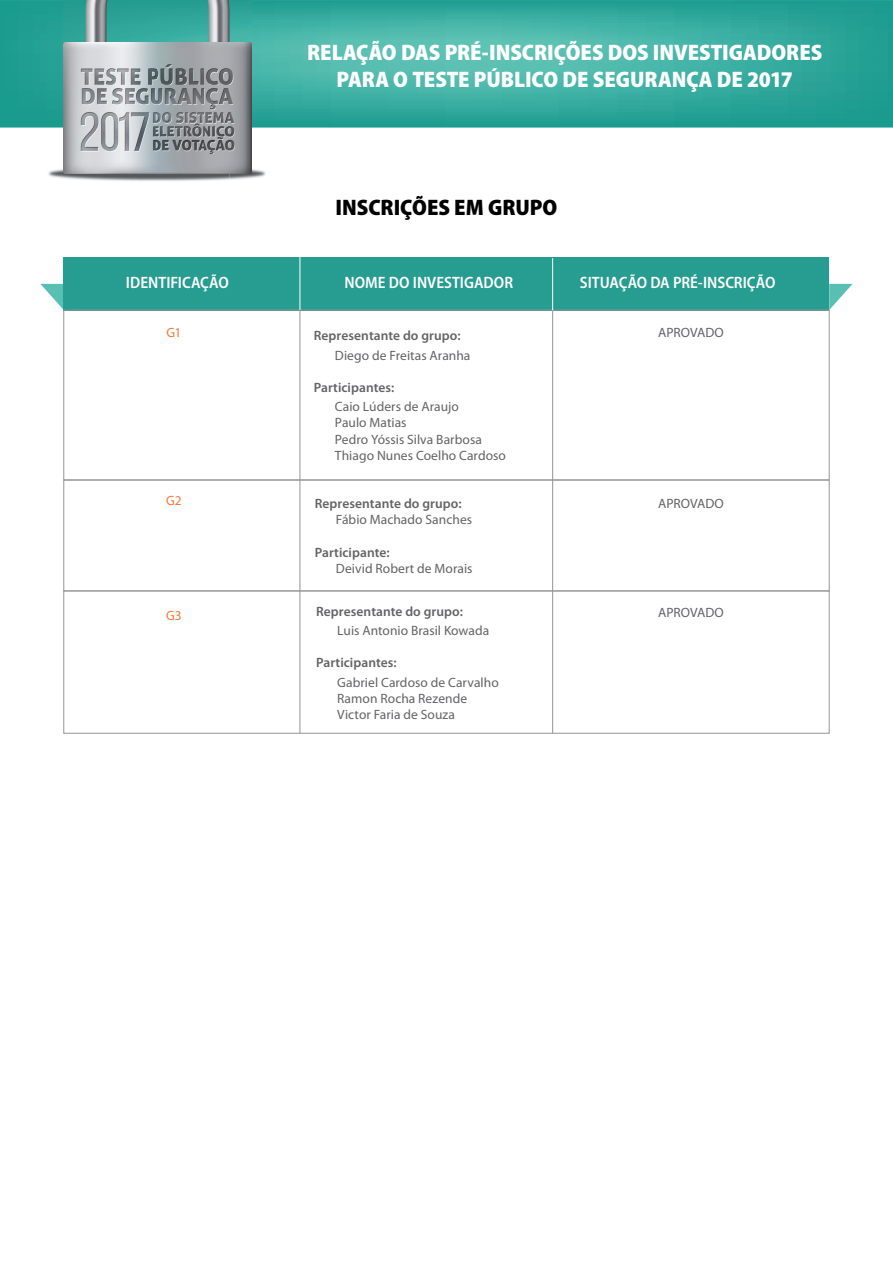
<style>
.page{position:relative;width:893px;height:1263px;background:#fff}
.page>*{position:absolute;margin:0;border:0;box-sizing:border-box;transform-origin:0 0}
.t1{font:900 semi-condensed 22.5px/27px "Myriad Pro";color:#fff;text-align:center}
.t2{font:900 semi-condensed 22.5px "Myriad Pro";color:#000}
.t3{font:600 semi-condensed 16.5px "Myriad Pro";color:#fff}
.t4{font:13.5px/16.2px "Myriad Pro";letter-spacing:.005em;color:#636366}
.t5{font:600 13.5px "Myriad Pro";letter-spacing:.005em;color:#636366}
.t6{font:13.5px "Myriad Pro";color:#f3793b}
</style>
<div class="page">
<svg style="left:0;top:0;width:893px;height:128px;background:#37ab9f"></svg>
<img style="left:48px;top:155px;width:218px;height:26px">
<img style="left:63px;top:0;width:188px;height:173px">
<svg style="left:829px;top:284px;width:24px;height:26px"></svg>
<svg style="left:40px;top:284px;width:24px;height:26px"></svg>
<div style="left:64px;top:257px;width:765px;height:53px;background:#269d90"></div>
<div style="left:64px;top:310px;width:765px;height:170px;border:1px solid #939598"></div>
<hr style="left:300px;top:310px;width:1px;height:423px;background:#939598">
<hr style="left:300px;top:257px;width:1px;height:53px;background:#fff">
<div style="left:64px;top:480px;width:765px;height:111px;border:1px solid #939598"></div>
<div style="left:64px;top:591px;width:765px;height:142px;border:1px solid #939598"></div>
<hr style="left:552px;top:310px;width:1px;height:423px;background:#939598">
<hr style="left:552px;top:258px;width:1px;height:52px;background:#fff">
<h1 class="t1" style="left:307px;top:39px;width:517px">RELAÇÃO DAS PRÉ-INSCRIÇÕES DOS INVESTIGADORES<br>PARA O TESTE PÚBLICO DE SEGURANÇA DE 2017</h1>
<h1 class="t2" style="left:335px;top:195px;width:223px">INSCRIÇÕES EM GRUPO</h1>
<p class="t3" style="left:126px;top:273px;width:104px">IDENTIFICAÇÃO</p>
<p class="t3" style="left:345px;top:273px;width:170px">NOME DO INVESTIGADOR</p>
<p class="t3" style="left:580px;top:273px;width:197px">SITUAÇÃO DA PRÉ-INSCRIÇÃO</p>
<p class="t6" style="left:166px;top:325px;width:16px">G1</p>
<p class="t5" style="left:314px;top:328px;width:148px">Representante do grupo:</p>
<p class="t4" style="left:658px;top:325px;width:67px">APROVADO</p>
<p class="t4" style="left:335px;top:347px;width:137px">Diego de Freitas Aranha</p>
<p class="t5" style="left:314px;top:380px;width:82px">Participantes:</p>
<p class="t4" style="left:335px;top:399px;width:173px">Caio Lúders de Araujo<br>Paulo Matias<br>Pedro Yóssis Silva Barbosa<br>Thiago Nunes Coelho Cardoso</p>
<p class="t5" style="left:315px;top:496px;width:148px">Representante do grupo:</p>
<p class="t4" style="left:336px;top:512px;width:138px">Fábio Machado Sanches</p>
<p class="t5" style="left:315px;top:545px;width:76px">Participante:</p>
<p class="t4" style="left:336px;top:560px;width:138px">Deivid Robert de Morais</p>
<p class="t6" style="left:166px;top:608px;width:17px">G3</p>
<p class="t5" style="left:316px;top:604px;width:148px">Representante do grupo:</p>
<p class="t4" style="left:658px;top:605px;width:67px">APROVADO</p>
<p class="t4" style="left:337px;top:623px;width:154px">Luis Antonio Brasil Kowada</p>
<p class="t5" style="left:316px;top:655px;width:82px">Participantes:</p>
<p class="t4" style="left:337px;top:674px;width:163px">Gabriel Cardoso de Carvalho<br>Ramon Rocha Rezende<br>Victor Faria de Souza</p>
<p class="t6" style="left:166px;top:493px;width:17px">G2</p>
<p class="t4" style="left:658px;top:496px;width:67px">APROVADO</p>
</div>
